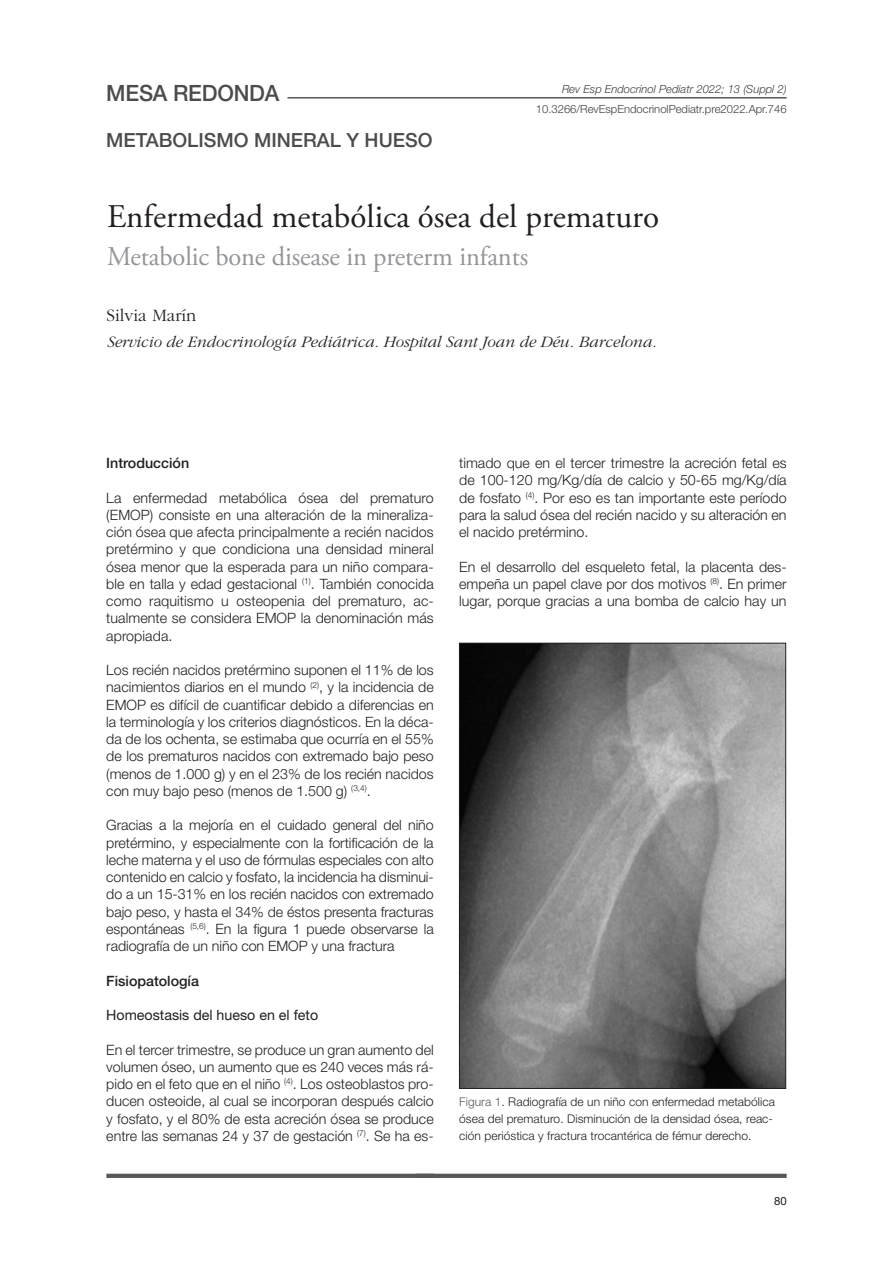
<style>
.page{position:relative;width:893px;height:1263px;background:#fff}
.page>*{position:absolute;margin:0;border:0;box-sizing:border-box;transform-origin:0 0}
.t1{font:33px "Adobe Garamond Pro";color:#231f20}
.t2{font:27px "Adobe Garamond Pro";letter-spacing:-.005em;color:#939598}
.t3{font:500 22.5px "Helvetica Neue LT Pro";letter-spacing:-.01em;color:#4b4c4d}
.t4{font:500 19.5px "Helvetica Neue LT Pro";color:#4b4c4d}
.t5{font:300 18px "Garamond";color:#231f20}
.t6{font:italic 300 16.5px "Garamond";color:#231f20}
.t7{font:300 14.25px/17.2px "Helvetica Neue LT Pro";color:#231f20;text-align:justify}
.t8{font:14.25px "Helvetica Neue LT Pro";color:#231f20}
.t9{font:500 14.25px "Helvetica Neue LT Pro";color:#231f20}
.t10{font:300 12px/17.2px "Helvetica Neue LT Pro";letter-spacing:.005em;color:#231f20}
.t11{font:11.4px "Helvetica Neue LT Pro";color:#231f20}
.t12{font:300 11.25px "Helvetica Neue LT Pro";color:#3e3e3f}
.t13{font:italic 300 11.25px "Helvetica Neue LT Pro";color:#3e3e3f}
.s1{color:#57585a}
</style>
<div class="page">
<hr style="left:106px;top:1174px;width:328px;height:4px;background:#57585a">
<hr style="left:416px;top:1174px;width:371px;height:4px;background:#57585a">
<hr style="left:287px;top:97px;width:500px;height:2px;background:#57585a">
<img style="left:461px;top:645px;width:323px;height:442px">
<div style="left:459px;top:643px;width:327px;height:446px;border:1px solid #231f20"></div>
<h3 class="t3" style="left:106px;top:80px;width:175px">MESA REDONDA</h3>
<h3 class="t4" style="left:106px;top:128px;width:328px">METABOLISMO MINERAL Y HUESO</h3>
<p class="t13" style="left:562px;top:82px;width:226px">Rev Esp Endocrinol Pediatr 2022; 13 (Suppl 2)</p>
<p class="t12" style="left:536px;top:102px;width:252px">10.3266/RevEspEndocrinolPediatr.pre2022.Apr.746</p>
<h1 class="t1" style="left:107px;top:197px;width:553px">Enfermedad metabólica ósea del prematuro</h1>
<h2 class="t2" style="left:107px;top:240px;width:422px">Metabolic bone disease in preterm infants</h2>
<p class="t5" style="left:106px;top:305px;width:91px">Silvia Marín</p>
<p class="t6" style="left:106px;top:333px;width:551px">Servicio de Endocrinología Pediátrica. Hospital Sant Joan de Déu. Barcelona.</p>
<p class="t9" style="left:106px;top:454px;width:84px">Introducción</p>
<p class="t7" style="left:106px;top:489px;width:329px">La enfermedad metabólica ósea del prematuro (EMOP) consiste en una alteración de la mineraliza&shy;ción ósea que afecta principalmente a recién nacidos pretérmino y que condiciona una densidad mineral ósea menor que la esperada para un niño compara&shy;ble en talla y edad gestacional <sup>(1)</sup>. También conocida como raquitismo u osteopenia del prematuro, ac&shy;tualmente se considera EMOP la denominación más apropiada.</p>
<p class="t7" style="left:106px;top:661px;width:329px">Los recién nacidos pretérmino suponen el 11% de los nacimientos diarios en el mundo <sup>(2)</sup>, y la incidencia de EMOP es difícil de cuantificar debido a diferencias en la terminología y los criterios diagnósticos. En la déca&shy;da de los ochenta, se estimaba que ocurría en el 55% de los prematuros nacidos con extremado bajo peso (menos de 1.000 g) y en el 23% de los recién nacidos con muy bajo peso (menos de 1.500 g) <sup>(3,4)</sup>.</p>
<p class="t7" style="left:106px;top:816px;width:329px">Gracias a la mejoría en el cuidado general del niño pretérmino, y especialmente con la fortificación de la leche materna y el uso de fórmulas especiales con alto contenido en calcio y fosfato, la incidencia ha disminui&shy;do a un 15-31% en los recién nacidos con extremado bajo peso, y hasta el 34% de éstos presenta fracturas espontáneas <sup>(5,6)</sup>. En la figura 1 puede observarse la radiografía de un niño con EMOP y una fractura</p>
<p class="t9" style="left:106px;top:972px;width:94px">Fisiopatología</p>
<p class="t8" style="left:106px;top:1006px;width:213px">Homeostasis del hueso en el feto</p>
<p class="t7" style="left:106px;top:1041px;width:329px">En el tercer trimestre, se produce un gran aumento del volumen óseo, un aumento que es 240 veces más rá&shy;pido en el feto que en el niño <sup>(4)</sup>. Los osteoblastos pro&shy;ducen osteoide, al cual se incorporan después calcio y fosfato, y el 80% de esta acreción ósea se produce entre las semanas 24 y 37 de gestación <sup>(7)</sup>. Se ha es-</p>
<p class="t7" style="left:459px;top:454px;width:329px">timado que en el tercer trimestre la acreción fetal es de 100-120 mg/Kg/día de calcio y 50-65 mg/Kg/día de fosfato <sup>(4)</sup>. Por eso es tan importante este período para la salud ósea del recién nacido y su alteración en el nacido pretérmino.</p>
<p class="t7" style="left:459px;top:558px;width:329px">En el desarrollo del esqueleto fetal, la placenta des&shy;empeña un papel clave por dos motivos <sup>(8)</sup>. En primer lugar, porque gracias a una bomba de calcio hay un</p>
<p class="t10" style="left:459px;top:1092px;width:317px"><span class="s1">Figura 1</span>. Radiografía de un niño con enfermedad metabólica ósea del prematuro. Disminución de la densidad ósea, reac&shy;ción perióstica y fractura trocantérica de fémur derecho.</p>
<p class="t11" style="left:774px;top:1194px;width:14px">80</p>
</div>
